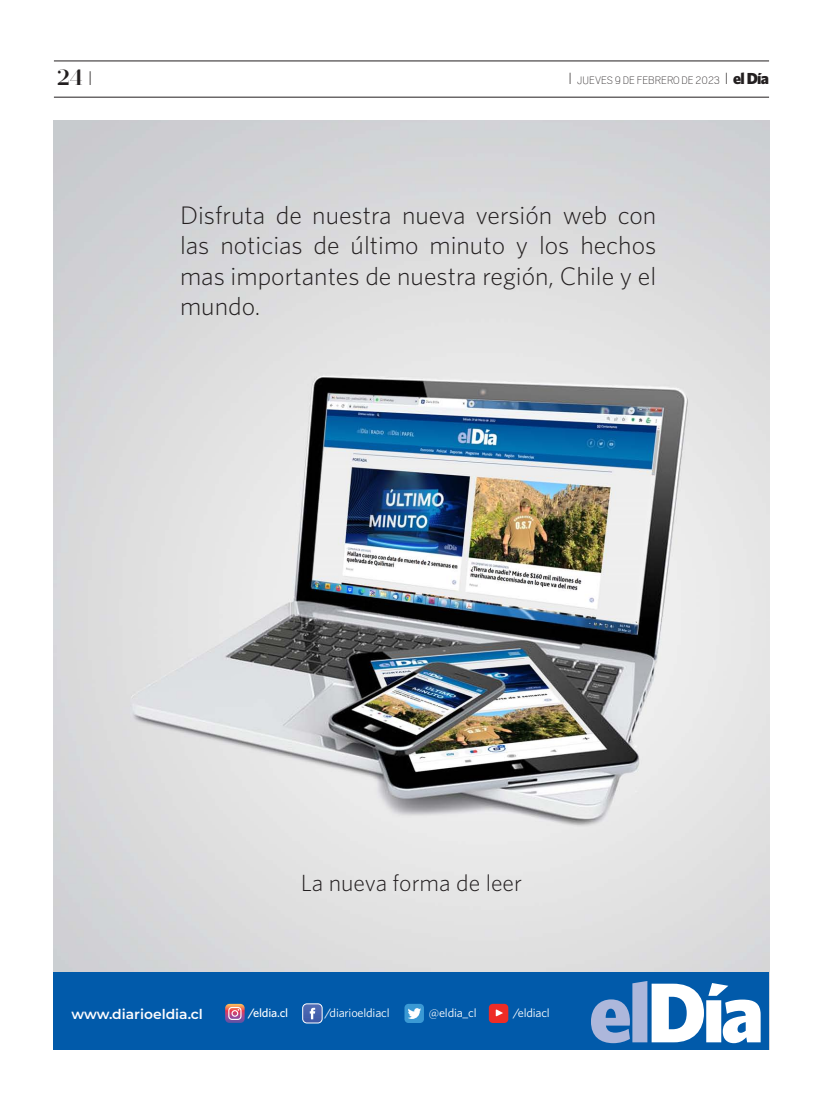
<style>
.page{position:relative;width:823px;height:1106px;background:#fff}
.page>*{position:absolute;margin:0;border:0;box-sizing:border-box;transform-origin:0 0}
.t1{font:300 25.4px/30.5px "Whitney";color:#231f20;text-align:justify}
.t2{font:300 23.4px "Whitney";color:#231f20}
.t3{font:600 22px "Prumo Display W00";color:#231f20}
.t4{font:600 13.7px "Montserrat";color:#fdfcfd}
.t5{font:12.2px "Whitney";letter-spacing:-.015em;color:#fff}
.t6{font:500 12.2px "Whitney";letter-spacing:-.015em;color:#fff}
.t7{font:300 12px "Scout";color:#231f20}
.s1{font-family:"Scout";font-weight:300}
.s2{font-size:18px}
.s3{font-family:"Whitney";font-weight:900;font-size:16px}
</style>
<div class="page">
<hr style="left:54px;top:97px;width:714px;height:1px;background:#231f20">
<hr style="left:54px;top:61px;width:714px;height:1px;background:#231f20">
<img style="left:54px;top:120px;width:714px;height:851px">
<div style="left:54px;top:971px;width:714px;height:78px;background:#015aaa"></div>
<svg style="left:591px;top:981px;width:169px;height:62px"></svg>
<svg style="left:225px;top:1003px;width:19px;height:20px"></svg>
<svg style="left:302px;top:1003px;width:20px;height:20px"></svg>
<div style="left:404px;top:1003px;width:19px;height:20px;background:#3a99d4;border-radius:4px"></div>
<svg style="left:408px;top:1008px;width:13px;height:11px"></svg>
<div style="left:488px;top:1003px;width:20px;height:20px;background:#ee2c26;border-radius:4px"></div>
<svg style="left:495px;top:1009px;width:7px;height:7px"></svg>
<p class="t3" style="left:57px;top:64px;width:37px">24 <span class="s1">I</span></p>
<p class="t7" style="left:568px;top:75px;width:202px"><span class="s2">I</span> JUEVES 9 DE FEBRERO DE 2023 <span class="s2">I</span> <span class="s3">el Día</span></p>
<p class="t1" style="left:180px;top:199px;width:477px">Disfruta de nuestra nueva versión web con las noticias de último minuto y los hechos mas importantes de nuestra región, Chile y el mundo.</p>
<p class="t2" style="left:300px;top:869px;width:223px">La nueva forma de leer</p>
<p class="t4" style="left:71px;top:1004px;width:133px">www.diarioeldia.cl</p>
<p class="t6" style="left:248px;top:1005px;width:42px">/eldia.cl</p>
<p class="t5" style="left:325px;top:1005px;width:66px">/diarioeldiacl</p>
<p class="t5" style="left:428px;top:1005px;width:49px">@eldia_cl</p>
<p class="t5" style="left:513px;top:1005px;width:38px">/eldiacl</p>
</div>
